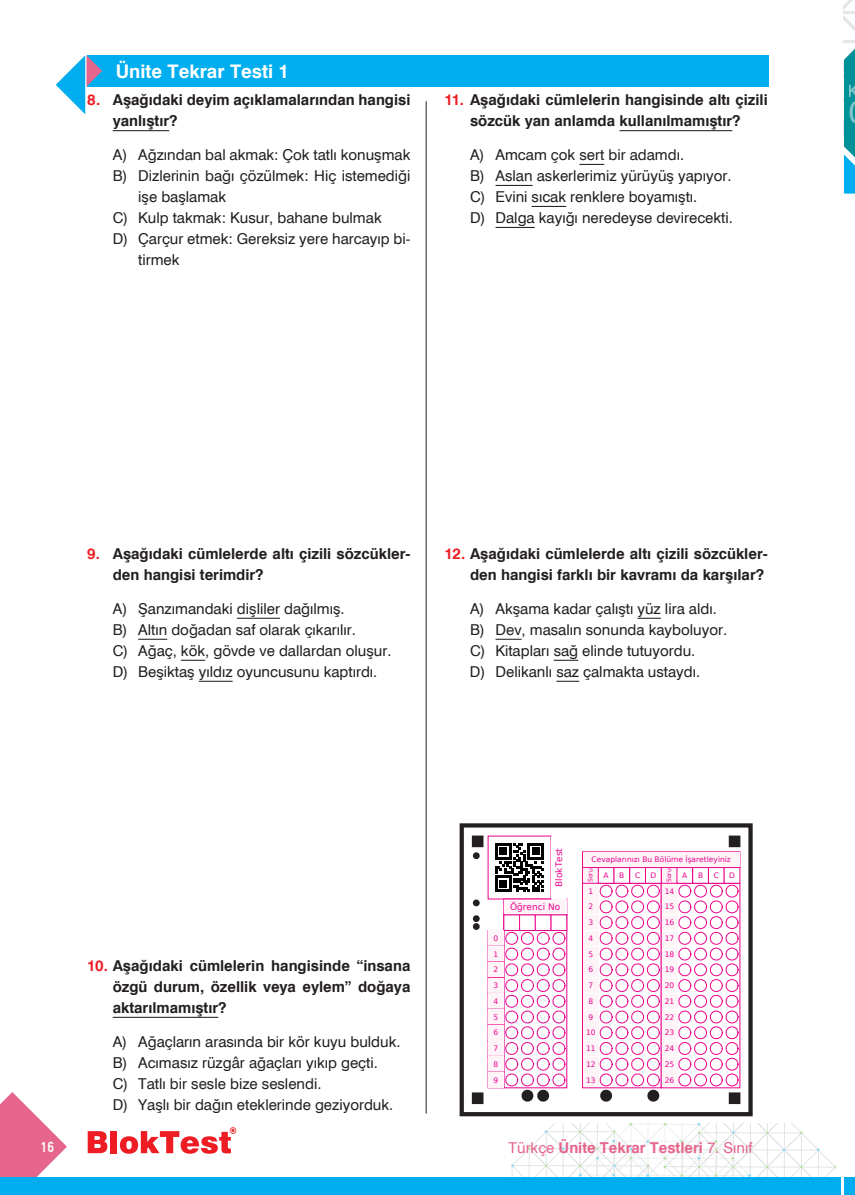
<style>
.page{position:relative;width:855px;height:1195px;background:#fff}
.page>*{position:absolute;margin:0;border:0;box-sizing:border-box;transform-origin:0 0}
.t1{font:700 18.75px "Swiss 721 BT";color:#fff}
.t2{font:700 17.1px "Swiss 721 BT";color:#fff}
.t3{font:700 16.5px "PF Handbook Pro";color:#fff;scale:.84 1}
.t4{font:15px/21px "Swiss 721 BT";color:#231f20}
.t5{font:700 15px/21px "Swiss 721 BT";color:#231f20}
.t6{font:700 15px "Swiss 721 BT";color:#e6658d}
.t7{font:9px "DejaVu Sans";color:#ed028c}
.t8{font:7.5px/15.8px "DejaVu Sans";color:#ed028c;text-align:justify}
.t9{font:6px "DejaVu Sans";color:#ed028c}
.s1{color:#ee1d23}
.s2{font-weight:400}
</style>
<div class="page">
<svg style="left:844px;top:0;width:11px;height:194px"></svg>
<div style="left:844px;top:1177px;width:11px;height:18px;background:#00aeef"></div>
<svg style="left:512px;top:1124px;width:323px;height:53px"></svg>
<svg style="left:88px;top:1131px;width:19px;height:22px"></svg>
<div style="left:111px;top:1131px;width:6px;height:22px;background:#ee1d23"></div>
<svg style="left:120px;top:1127px;width:116px;height:27px"></svg>
<svg style="left:0;top:1092px;width:67px;height:85px"></svg>
<div style="left:0;top:1177px;width:841px;height:18px;background:#00aeef"></div>
<hr style="left:426px;top:101px;width:1px;height:1012px;background:#231f20">
<div style="left:87px;top:55px;width:681px;height:32px;background:#00aeef"></div>
<svg style="left:56px;top:55px;width:46px;height:59px"></svg>
<hr style="left:113px;top:130px;width:56px;height:1px;background:#231f20">
<hr style="left:237px;top:618px;width:43px;height:1px;background:#231f20">
<svg style="left:138px;top:639px;width:29px;height:1px"></svg>
<svg style="left:181px;top:660px;width:24px;height:1px"></svg>
<hr style="left:199px;top:681px;width:34px;height:1px;background:#231f20">
<hr style="left:113px;top:1017px;width:105px;height:1px;background:#231f20">
<hr style="left:619px;top:130px;width:113px;height:1px;background:#231f20">
<svg style="left:579px;top:164px;width:25px;height:1px"></svg>
<hr style="left:495px;top:185px;width:37px;height:1px;background:#231f20">
<hr style="left:531px;top:206px;width:35px;height:1px;background:#231f20">
<hr style="left:495px;top:227px;width:40px;height:1px;background:#231f20">
<svg style="left:637px;top:618px;width:24px;height:1px"></svg>
<svg style="left:495px;top:639px;width:26px;height:1px"></svg>
<svg style="left:553px;top:660px;width:25px;height:1px"></svg>
<svg style="left:556px;top:681px;width:23px;height:1px"></svg>
<div style="left:459px;top:823px;width:293px;height:293px;border:4px solid #231f20"></div>
<div style="left:472px;top:836px;width:11px;height:11px;background:#231f20"></div>
<div style="left:472px;top:1093px;width:11px;height:10px;background:#231f20"></div>
<div style="left:472px;top:1093px;width:11px;height:11px;border:1px solid #231f20"></div>
<div style="left:729px;top:1093px;width:11px;height:10px;background:#231f20"></div>
<div style="left:729px;top:1093px;width:11px;height:11px;border:1px solid #231f20"></div>
<div style="left:729px;top:836px;width:11px;height:11px;background:#231f20"></div>
<div style="left:503px;top:914px;width:17px;height:17px;border:1px solid #ed028c"></div>
<div style="left:519px;top:914px;width:16px;height:17px;border:1px solid #ed028c"></div>
<div style="left:535px;top:914px;width:16px;height:17px;border:1px solid #ed028c"></div>
<div style="left:551px;top:914px;width:16px;height:17px;border:1px solid #ed028c"></div>
<div style="left:488px;top:930px;width:16px;height:16px;background:#fdf4f8"></div>
<div style="left:488px;top:946px;width:16px;height:16px;background:#fdf4f8"></div>
<div style="left:488px;top:962px;width:16px;height:16px;background:#fdf4f8"></div>
<div style="left:488px;top:977px;width:16px;height:16px;border:1px solid #ed028c"></div>
<div style="left:488px;top:978px;width:16px;height:15px;background:#fdf4f8"></div>
<div style="left:488px;top:993px;width:16px;height:16px;background:#fdf4f8"></div>
<div style="left:488px;top:1009px;width:16px;height:16px;background:#fdf4f8"></div>
<div style="left:488px;top:1025px;width:16px;height:15px;background:#fdf4f8"></div>
<div style="left:488px;top:1040px;width:16px;height:16px;background:#fdf4f8"></div>
<div style="left:488px;top:1056px;width:16px;height:16px;background:#fdf4f8"></div>
<div style="left:488px;top:1072px;width:16px;height:16px;background:#fdf4f8"></div>
<div style="left:504px;top:899px;width:62px;height:15px;background:#fdf4f8"></div>
<svg style="left:495px;top:843px;width:49px;height:49px"></svg>
<div style="left:583px;top:852px;width:156px;height:15px;background:#fdf4f8"></div>
<div style="left:582px;top:867px;width:16px;height:16px;border:1px solid #ed028c"></div>
<div style="left:583px;top:868px;width:15px;height:15px;background:#fdf4f8"></div>
<div style="left:661px;top:867px;width:16px;height:16px;border:1px solid #ed028c"></div>
<div style="left:661px;top:868px;width:15px;height:15px;background:#fdf4f8"></div>
<div style="left:582px;top:883px;width:79px;height:205px;background:#fdf4f8"></div>
<div style="left:582px;top:883px;width:79px;height:205px;border:1px solid #ed028c"></div>
<div style="left:583px;top:884px;width:15px;height:14px;background:#fdf4f8"></div>
<div style="left:583px;top:899px;width:15px;height:15px;background:#fdf4f8"></div>
<div style="left:583px;top:915px;width:15px;height:15px;background:#fdf4f8"></div>
<div style="left:583px;top:931px;width:15px;height:15px;background:#fdf4f8"></div>
<div style="left:583px;top:946px;width:15px;height:15px;background:#fdf4f8"></div>
<div style="left:583px;top:962px;width:15px;height:15px;background:#fdf4f8"></div>
<div style="left:583px;top:978px;width:15px;height:15px;background:#fdf4f8"></div>
<div style="left:583px;top:994px;width:15px;height:15px;background:#fdf4f8"></div>
<div style="left:583px;top:1009px;width:15px;height:15px;background:#fdf4f8"></div>
<div style="left:583px;top:1025px;width:15px;height:15px;background:#fdf4f8"></div>
<div style="left:583px;top:1041px;width:15px;height:15px;background:#fdf4f8"></div>
<div style="left:583px;top:1057px;width:15px;height:14px;background:#fdf4f8"></div>
<div style="left:583px;top:1072px;width:15px;height:15px;background:#fdf4f8"></div>
<div style="left:598px;top:867px;width:16px;height:16px;border:1px solid #ed028c"></div>
<div style="left:614px;top:867px;width:16px;height:16px;border:1px solid #ed028c"></div>
<div style="left:629px;top:867px;width:16px;height:16px;border:1px solid #ed028c"></div>
<div style="left:645px;top:867px;width:16px;height:16px;border:1px solid #ed028c"></div>
<div style="left:661px;top:883px;width:79px;height:205px;background:#fdf4f8"></div>
<div style="left:676px;top:867px;width:17px;height:16px;border:1px solid #ed028c"></div>
<div style="left:692px;top:867px;width:16px;height:16px;border:1px solid #ed028c"></div>
<div style="left:708px;top:867px;width:16px;height:16px;border:1px solid #ed028c"></div>
<div style="left:724px;top:867px;width:16px;height:16px;border:1px solid #ed028c"></div>
<svg style="left:678px;top:884px;width:60px;height:202px"></svg>
<svg style="left:505px;top:932px;width:60px;height:170px"></svg>
<svg style="left:599px;top:884px;width:60px;height:218px"></svg>
<svg style="left:473px;top:852px;width:7px;height:7px"></svg>
<svg style="left:473px;top:899px;width:7px;height:7px"></svg>
<svg style="left:473px;top:915px;width:7px;height:15px"></svg>
<p class="t1" style="left:116px;top:60px;width:175px">Ünite Tekrar Testi 1</p>
<p class="t5" style="left:113px;top:89px;width:299px;text-indent:-26px"><span class="s1">8.</span> Aşağıdaki deyim açıklamalarından hangisi yanlıştır?</p>
<p class="t4" style="left:113px;top:144px;width:299px">A) Ağzından bal akmak: Çok tatlı konuşmak</p>
<p class="t4" style="left:113px;top:165px;width:299px">B) Dizlerinin bağı çözülmek: Hiç istemediği</p>
<p class="t4" style="left:138px;top:186px;width:89px">işe başlamak</p>
<p class="t4" style="left:113px;top:207px;width:270px">C) Kulp takmak: Kusur, bahane bulmak</p>
<p class="t4" style="left:113px;top:228px;width:299px">D) Çarçur etmek: Gereksiz yere harcayıp bi-</p>
<p class="t4" style="left:138px;top:249px;width:43px">tirmek</p>
<p class="t5" style="left:444px;top:89px;width:325px;text-align:center"><span class="s1">11.</span> Aşağıdaki cümlelerin hangisinde altı çizili sözcük yan anlamda kullanılmamıştır?</p>
<p class="t4" style="left:470px;top:144px;width:264px">A) Amcam çok sert bir adamdı.<br>B) Aslan askerlerimiz yürüyüş yapıyor.<br>C) Evini sıcak renklere boyamıştı.<br>D) Dalga kayığı neredeyse devirecekti.</p>
<p class="t2" style="left:848px;top:81px;width:13px">K</p>
<p class="t5" style="left:113px;top:543px;width:299px;text-indent:-26px"><span class="s1">9.</span> Aşağıdaki cümlelerde altı çizili sözcükler&shy;den hangisi terimdir?</p>
<p class="t4" style="left:113px;top:598px;width:280px">A) Şanzımandaki dişliler dağılmış.<br>B) Altın doğadan saf olarak çıkarılır.<br>C) Ağaç, kök, gövde ve dallardan oluşur.<br>D) Beşiktaş yıldız oyuncusunu kaptırdı.</p>
<p class="t5" style="left:444px;top:543px;width:325px;text-align:right"><span class="s1">12.</span> Aşağıdaki cümlelerde altı çizili sözcükler&shy;den hangisi farklı bir kavramı da karşılar?</p>
<p class="t4" style="left:470px;top:598px;width:259px">A) Akşama kadar çalıştı yüz lira aldı.<br>B) Dev, masalın sonunda kayboluyor.<br>C) Kitapları sağ elinde tutuyordu.<br>D) Delikanlı saz çalmakta ustaydı.</p>
<p class="t3" style="left:41px;top:1137px;width:18px">16</p>
<p class="t5" style="left:113px;top:955px;width:299px;text-align:justify;text-indent:-26px"><span class="s1">10.</span> Aşağıdaki cümlelerin hangisinde “insana özgü durum, özellik veya eylem” doğaya aktarılmamıştır?</p>
<p class="t4" style="left:113px;top:1030px;width:289px">A) Ağaçların arasında bir kör kuyu bulduk.<br>B) Acımasız rüzgâr ağaçları yıkıp geçti.<br>C) Tatlı bir sesle bize seslendi.<br>D) Yaşlı bir dağın eteklerinde geziyorduk.</p>
<p class="t8" style="left:493px;top:930px;width:6px">0<br>1<br>2<br>3<br>4<br>5<br>6<br>7<br>8<br>9</p>
<p class="t7" style="left:551px;top:887px;width:40px;rotate:-90deg">BlokTest</p>
<p class="t8" style="left:591px;top:851px;width:141px">Cevaplarınızı Bu Bölüme İşaretleyiniz</p>
<p class="t9" style="left:585px;top:882px;width:15px;rotate:-90deg">Soru</p>
<p class="t9" style="left:664px;top:882px;width:15px;rotate:-90deg">Soru</p>
<p class="t8" style="left:586px;top:883px;width:11px;text-align:center">1<br>2<br>3<br>4<br>5<br>6<br>7<br>8<br>9<br>10<br>11<br>12<br>13</p>
<p class="t8" style="left:603px;top:867px;width:7px">A</p>
<p class="t8" style="left:619px;top:867px;width:7px">B</p>
<p class="t8" style="left:635px;top:867px;width:7px">C</p>
<p class="t8" style="left:650px;top:867px;width:7px">D</p>
<p class="t8" style="left:682px;top:867px;width:7px">A</p>
<p class="t8" style="left:698px;top:867px;width:7px">B</p>
<p class="t8" style="left:713px;top:867px;width:7px">C</p>
<p class="t8" style="left:729px;top:867px;width:7px">D</p>
<p class="t8" style="left:664px;top:883px;width:11px">14<br>15<br>16<br>17<br>18<br>19<br>20<br>21<br>22<br>23<br>24<br>25<br>26</p>
<p class="t7" style="left:510px;top:899px;width:52px">Öğrenci No</p>
<p class="t6" style="left:508px;top:1138px;width:245px"><span class="s2">Türkçe</span> Ünite Tekrar Testleri <span class="s2">7. Sınıf</span></p>
</div>
